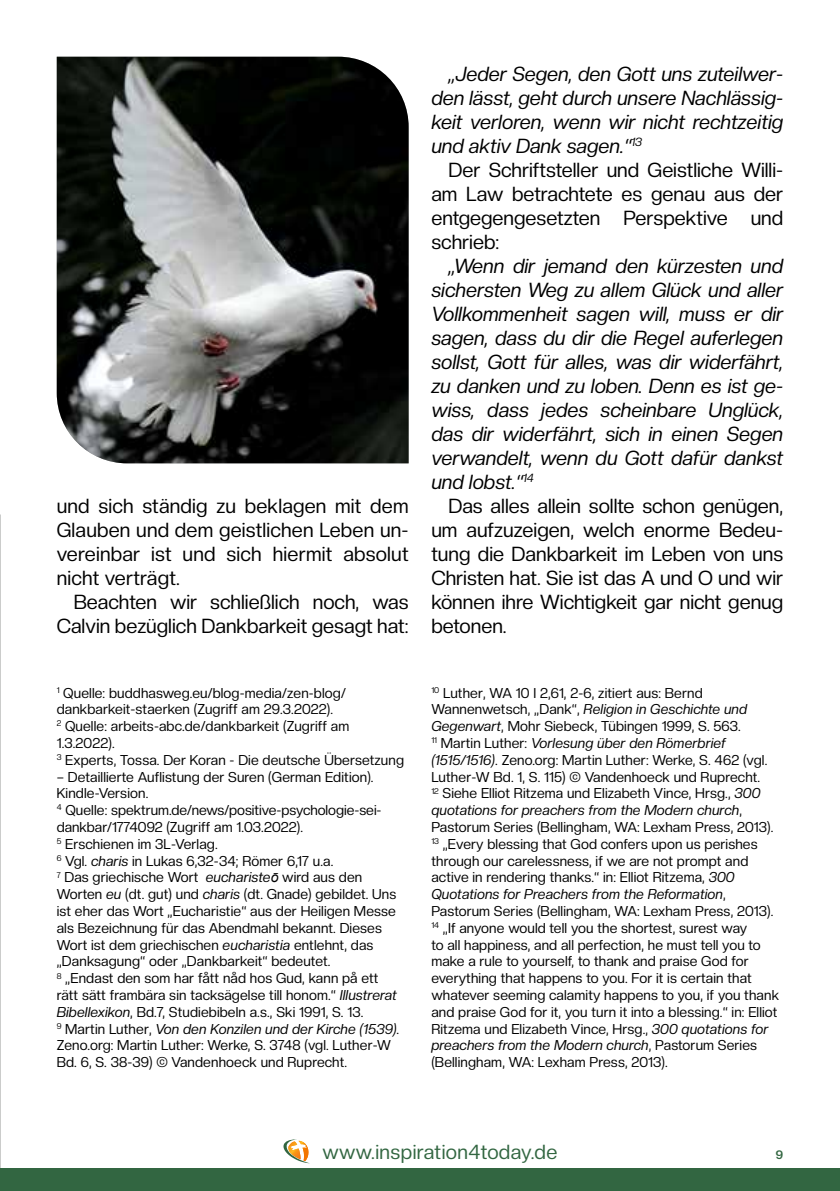
<style>
.page{position:relative;width:840px;height:1191px;background:#fff}
.page>*{position:absolute;margin:0;border:0;box-sizing:border-box;transform-origin:0 0}
.t1{font:20px/24px "Creato Display";color:#000;text-align:justify}
.t2{font:italic 20px/24px "Creato Display";color:#000;text-align:justify}
.t3{font:20px "Creato Display";letter-spacing:.02em;color:#326641}
.t4{font:14px/16.8px "Creato Display";letter-spacing:.01em;color:#000}
.t5{font:700 12px "Creato Display";color:#326641}
.s1{font-style:italic}
.s2{font-family:"Arial";font-style:italic}
</style>
<div class="page">
<svg style="left:283px;top:1139px;width:26px;height:24px"></svg>
<div style="left:0;top:1168px;width:839px;height:23px;background:#326641"></div>
<img style="left:57px;top:57px;width:351px;height:406px">
<h1 class="t1" style="left:57px;top:493px;width:353px">und sich ständig zu beklagen mit dem Glauben und dem geistlichen Leben un&shy;vereinbar ist und sich hiermit absolut nicht verträgt.</h1>
<h1 class="t1" style="left:57px;top:589px;width:353px;text-align:right">Beachten wir schließlich noch, was<br>Calvin bezüglich Dankbarkeit gesagt hat:</h1>
<p class="t4" style="left:57px;top:684px;width:348px"><sup>1</sup> Quelle: buddhasweg.eu/blog-media/zen-blog/ dankbarkeit-staerken (Zugriff am 29.3.2022).<br><sup>2</sup> Quelle: arbeits-abc.de/dankbarkeit (Zugriff am 1.3.2022).<br><sup>3</sup> Experts, Tossa. Der Koran - Die deutsche Übersetzung</p>
<p class="t4" style="left:57px;top:768px;width:344px">– Detaillierte Auflistung der Suren (German Edition).<br>Kindle-Version.<br><sup>4</sup> Quelle: spektrum.de/news/positive-psychologie-sei&shy;dankbar/1774092 (Zugriff am 1.03.2022).<br><sup>5</sup> Erschienen im 3L-Verlag.<br><sup>6</sup> Vgl. <span class="s1">charis</span> in Lukas 6,32-34; Römer 6,17 u.a.<br><sup>7</sup> Das griechische Wort <span class="s1">euchariste</span><span class="s2">ō</span> wird aus den Worten <span class="s1">eu</span> (dt. gut) und <span class="s1">charis</span> (dt. Gnade) gebildet. Uns ist eher das Wort „Eucharistie“ aus der Heiligen Messe als Bezeichnung für das Abendmahl bekannt. Dieses Wort ist dem griechischen <span class="s1">eucharistia</span> entlehnt, das „Danksagung“ oder „Dankbarkeit“ bedeutet.<br><sup>8</sup> „Endast den som har fått nåd hos Gud, kann på ett rätt sätt frambära sin tacksägelse till honom.“ <span class="s1">Illustrerat Bibellexikon</span>, Bd.7, Studiebibeln a.s., Ski 1991, S. 13.<br><sup>9</sup> Martin Luther, <span class="s1">Von den Konzilen und der Kirche (1539)</span>.<br>Zeno.org: Martin Luther: Werke, S. 3748 (vgl. Luther-W Bd. 6, S. 38-39) © Vandenhoeck und Ruprecht.</p>
<h1 class="t2" style="left:431px;top:61px;width:353px;text-indent:17px">„Jeder Segen, den Gott uns zuteilwer&shy;den lässt, geht durch unsere Nachlässig&shy;keit verloren, wenn wir nicht rechtzeitig und aktiv Dank sagen.“<sup>13</sup></h1>
<h1 class="t1" style="left:431px;top:157px;width:353px;text-indent:17px">Der Schriftsteller und Geistliche Willi&shy;am Law betrachtete es genau aus der entgegengesetzten Perspektive und schrieb:</h1>
<p class="t2" style="left:431px;top:253px;width:353px;text-indent:17px">„Wenn dir jemand den kürzesten und sichersten Weg zu allem Glück und aller Vollkommenheit sagen will, muss er dir sagen, dass du dir die Regel auferlegen sollst, Gott für alles, was dir widerfährt, zu danken und zu loben. Denn es ist ge&shy;wiss, dass jedes scheinbare Unglück, das dir widerfährt, sich in einen Segen verwandelt, wenn du Gott dafür dankst und lobst.“<sup>14</sup></p>
<h1 class="t1" style="left:431px;top:493px;width:353px;text-indent:17px">Das alles allein sollte schon genügen, um aufzuzeigen, welch enorme Bedeu&shy;tung die Dankbarkeit im Leben von uns Christen hat. Sie ist das A und O und wir können ihre Wichtigkeit gar nicht genug betonen.</h1>
<p class="t4" style="left:431px;top:684px;width:349px"><sup>10</sup> Luther, WA 10 I 2,61, 2-6, zitiert aus: Bernd Wannenwetsch, „Dank“, <span class="s1">Religion in Geschichte und Gegenwart</span>, Mohr Siebeck, Tübingen 1999, S. 563.<br><sup>11</sup> Martin Luther: <span class="s1">Vorlesung über den Römerbrief (1515/1516)</span>. Zeno.org: Martin Luther: Werke, S. 462 (vgl.<br>Luther-W Bd. 1, S. 115) © Vandenhoeck und Ruprecht.<br><sup>12</sup> Siehe Elliot Ritzema und Elizabeth Vince, Hrsg., <span class="s1">300 quotations for preachers from the Modern church</span>, Pastorum Series (Bellingham, WA: Lexham Press, 2013).<br><sup>13</sup> „Every blessing that God confers upon us perishes through our carelessness, if we are not prompt and active in rendering thanks.“ in: Elliot Ritzema, <span class="s1">300<br>Quotations for Preachers from the Reformation</span>, Pastorum Series (Bellingham, WA: Lexham Press, 2013).<br><sup>14</sup> „If anyone would tell you the shortest, surest way<br>to all happiness, and all perfection, he must tell you to make a rule to yourself, to thank and praise God for everything that happens to you. For it is certain that whatever seeming calamity happens to you, if you thank and praise God for it, you turn it into a blessing.“ in: Elliot Ritzema und Elizabeth Vince, Hrsg., <span class="s1">300 quotations for preachers from the Modern church</span>, Pastorum Series (Bellingham, WA: Lexham Press, 2013).</p>
<h1 class="t3" style="left:322px;top:1139px;width:236px">www.inspiration4today.de</h1>
<p class="t5" style="left:775px;top:1147px;width:9px">9</p>
</div>
